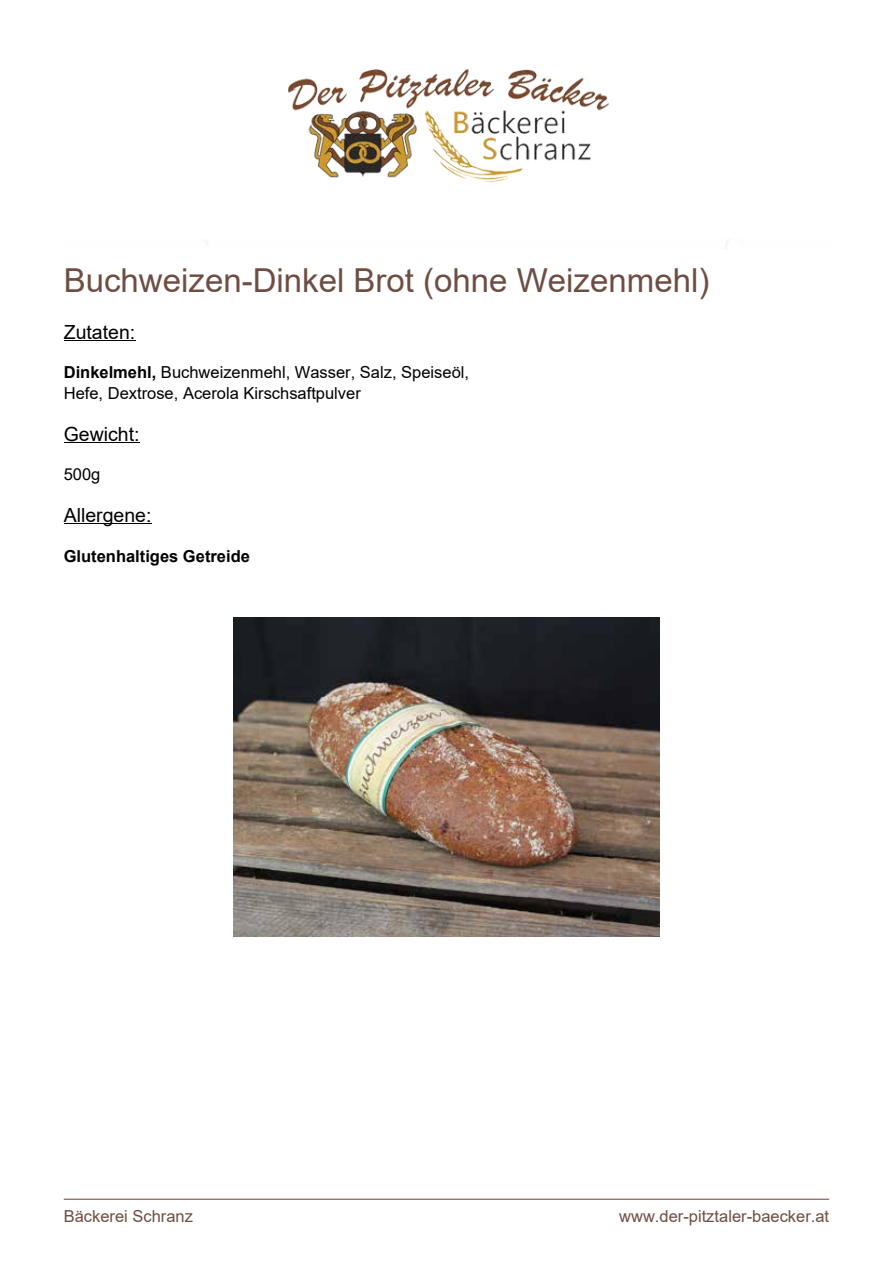
<style>
.page{position:relative;width:893px;height:1263px;background:#fff}
.page>*{position:absolute;margin:0;border:0;box-sizing:border-box;transform-origin:0 0}
.t1{font:33px "Arial";color:#6e4d43}
.t2{font:19.5px "Arial";color:#000}
.t3{font:16.5px/20.7px "Arial";color:#000}
.t4{font:16.5px "Arial";color:#6e4d43}
.t5{font:700 16.5px "Arial";color:#000}
.s1{font-weight:700}
</style>
<div class="page">
<hr style="left:64px;top:339px;width:71px;height:1px;background:#000">
<hr style="left:64px;top:442px;width:76px;height:1px;background:#000">
<hr style="left:64px;top:523px;width:88px;height:1px;background:#000">
<img style="left:234px;top:617px;width:425px;height:319px">
<hr style="left:64px;top:1199px;width:765px;height:1px;background:#6e4d43">
<img style="left:288px;top:69px;width:320px;height:112px">
<h1 class="t1" style="left:64px;top:257px;width:647px">Buchweizen-Dinkel Brot (ohne Weizenmehl)</h1>
<p class="t2" style="left:64px;top:318px;width:73px">Zutaten:</p>
<p class="t3" style="left:64px;top:362px;width:407px"><span class="s1">Dinkelmehl,</span> Buchweizenmehl, Wasser, Salz, Speiseöl,<br>Hefe, Dextrose, Acerola Kirschsaftpulver</p>
<p class="t2" style="left:64px;top:420px;width:77px">Gewicht:</p>
<p class="t3" style="left:64px;top:464px;width:38px">500g</p>
<p class="t2" style="left:64px;top:502px;width:89px">Allergene:</p>
<p class="t5" style="left:64px;top:545px;width:188px">Glutenhaltiges Getreide</p>
<p class="t4" style="left:64px;top:1204px;width:131px">Bäckerei Schranz</p>
<p class="t4" style="left:619px;top:1204px;width:211px">www.der-pitztaler-baecker.at</p>
</div>
